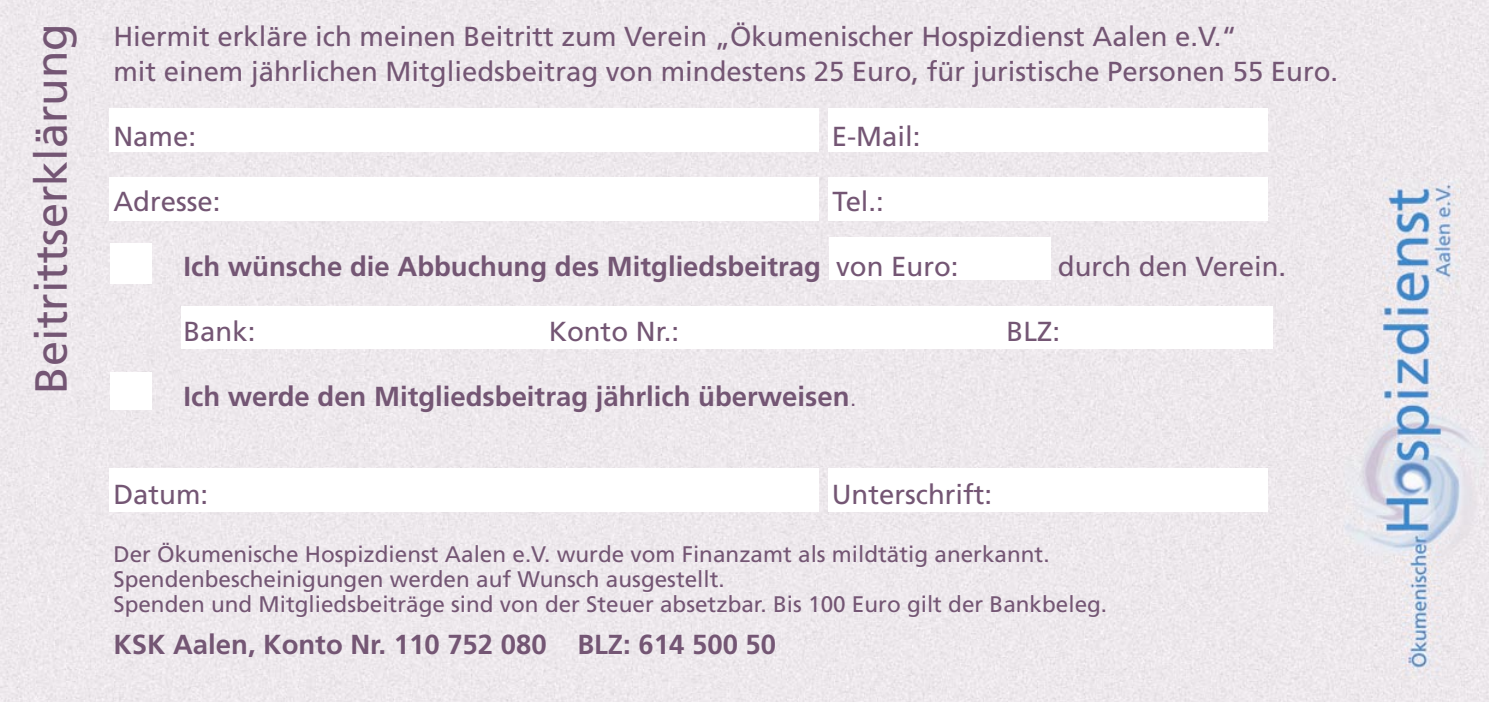
<style>
.page{position:relative;width:1489px;height:702px;background:#fff}
.page>*{position:absolute;margin:0;border:0;box-sizing:border-box;transform-origin:0 0}
.t1{font:45px "Frutiger";color:#745674}
.t2{font:27.5px "Frutiger";color:#745674}
.t3{font:700 27.5px "Frutiger";color:#745674}
.t4{font:22.5px "Frutiger";color:#745674}
.s1{font-weight:400}
.s2{font-weight:300}
</style>
<div class="page">
<div style="left:0;top:0;width:1488px;height:702px;background:#ede8ec"></div>
<div style="left:181px;top:306px;width:1091px;height:43px;background:#fff"></div>
<div style="left:110px;top:243px;width:41px;height:40px;background:#fff"></div>
<div style="left:110px;top:372px;width:41px;height:37px;background:#fff"></div>
<div style="left:829px;top:237px;width:222px;height:43px;background:#fff"></div>
<div style="left:110px;top:108px;width:709px;height:44px;background:#fff"></div>
<div style="left:827px;top:108px;width:440px;height:44px;background:#fff"></div>
<div style="left:110px;top:177px;width:709px;height:44px;background:#fff"></div>
<div style="left:827px;top:177px;width:440px;height:44px;background:#fff"></div>
<div style="left:110px;top:468px;width:709px;height:44px;background:#fff"></div>
<div style="left:827px;top:468px;width:440px;height:44px;background:#fff"></div>
<p class="t1" style="left:25px;top:393px;width:372px;rotate:-90deg">Beitrittserklärung</p>
<p class="t2" style="left:113px;top:20px;width:1124px">Hiermit erkläre ich meinen Beitritt zum Verein „Ökumenischer Hospizdienst Aalen e.V.“</p>
<p class="t2" style="left:113px;top:55px;width:1226px">mit einem jährlichen Mitgliedsbeitrag von mindestens 25 Euro, für juristische Personen 55 Euro.</p>
<p class="t2" style="left:113px;top:120px;width:84px">Name:</p>
<p class="t2" style="left:831px;top:120px;width:90px">E-Mail:</p>
<p class="t2" style="left:113px;top:185px;width:108px">Adresse:</p>
<p class="t2" style="left:832px;top:185px;width:53px">Tel.:</p>
<p class="t3" style="left:183px;top:250px;width:776px">Ich wünsche die Abbuchung des Mitgliedsbeitrag <span class="s1">von Euro:</span></p>
<p class="t2" style="left:1057px;top:250px;width:230px">durch den Verein.</p>
<p class="t2" style="left:183px;top:315px;width:73px">Bank:</p>
<p class="t2" style="left:548px;top:315px;width:132px">Konto Nr.:</p>
<p class="t2" style="left:1006px;top:315px;width:55px">BLZ:</p>
<p class="t3" style="left:183px;top:380px;width:675px">Ich werde den Mitgliedsbeitrag jährlich überweisen<span class="s2">.</span></p>
<p class="t2" style="left:113px;top:478px;width:96px">Datum:</p>
<p class="t2" style="left:831px;top:478px;width:162px">Unterschrift:</p>
<p class="t4" style="left:113px;top:540px;width:937px">Der Ökumenische Hospizdienst Aalen e.V. wurde vom Finanzamt als mildtätig anerkannt.</p>
<p class="t4" style="left:113px;top:565px;width:613px">Spendenbescheinigungen werden auf Wunsch ausgestellt.</p>
<p class="t4" style="left:113px;top:590px;width:995px">Spenden und Mitgliedsbeiträge sind von der Steuer absetzbar. Bis 100 Euro gilt der Bankbeleg.</p>
<p class="t3" style="left:113px;top:628px;width:664px">KSK Aalen, Konto Nr. 110 752 080 BLZ: 614 500 50</p>
</div>
